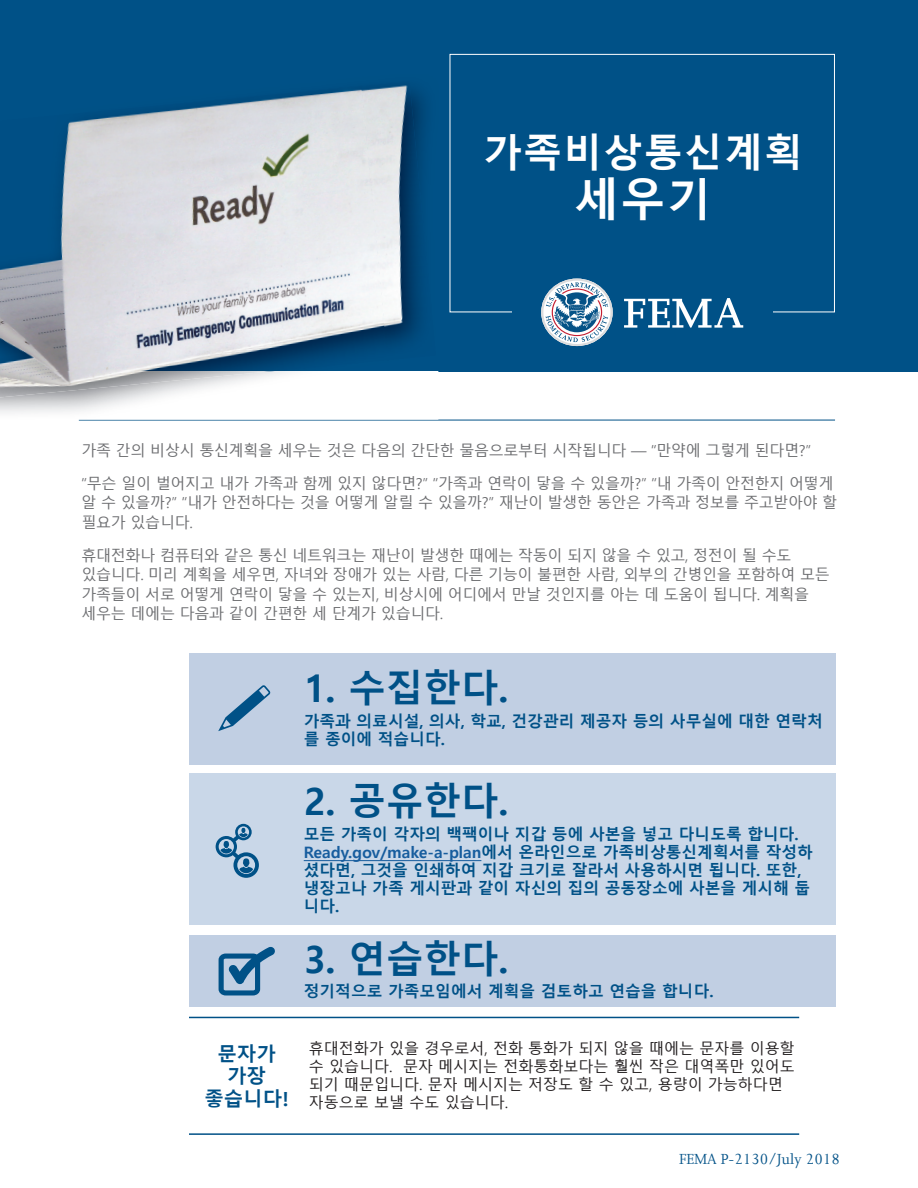
<style>
.page{position:relative;width:918px;height:1188px;background:#fff}
.page>*{position:absolute;margin:0;border:0;box-sizing:border-box;transform-origin:0 0}
.t1{font:700 45px "Malgun Gothic";color:#fff}
.t2{font:700 39px "Malgun Gothic";letter-spacing:.03em;color:#fff}
.t3{font:700 37.5px "Malgun Gothic";color:#005187}
.text_cutouot{font:700 19.5px/22.5px "Malgun Gothic";color:#005187;text-align:center}
.text_cutouot-2{font:16.5px "Joanna";letter-spacing:-.005em;color:#005187}
.text_cutouot-3{font:700 15.75px/18px "Malgun Gothic";color:#005187}
.text_cutouot-4{font:700 15.75px "Malgun Gothic";color:#175d9e}
.text{font:15px/19.5px "Malgun Gothic";letter-spacing:-.02em;color:#6c6d70}
.text_cutouot-5{font:15px/18px "Malgun Gothic";color:#231f20;text-align:right}
.s1{color:#005187}
</style>
<div class="page">
<div style="left:0;top:0;width:918px;height:371px;background:#005187"></div>
<hr style="left:79px;top:420px;width:756px;height:1px;background:#005187">
<div style="left:450px;top:54px;width:385px;height:258px;border:1px solid #fff"></div>
<img style="left:0;top:371px;width:275px;height:26px">
<img style="left:0;top:86px;width:364px;height:285px">
<img style="left:361px;top:81px;width:71px;height:279px">
<div style="left:512px;top:288px;width:261px;height:48px;background:#005187"></div>
<svg style="left:624px;top:298px;width:119px;height:30px"></svg>
<svg style="left:541px;top:279px;width:72px;height:67px"></svg>
<hr style="left:189px;top:1017px;width:610px;height:1px;background:#005187">
<hr style="left:189px;top:1133px;width:610px;height:2px;background:#005187">
<div style="left:189px;top:935px;width:647px;height:72px;background:#c1cfe3"></div>
<div style="left:189px;top:773px;width:647px;height:151px;background:#c9d7e8"></div>
<hr style="left:304px;top:860px;width:177px;height:1px;background:#175d9e">
<div style="left:189px;top:653px;width:647px;height:112px;background:#c1cfe3"></div>
<svg style="left:218px;top:685px;width:53px;height:46px"></svg>
<svg style="left:216px;top:824px;width:43px;height:54px"></svg>
<svg style="left:219px;top:946px;width:56px;height:49px"></svg>
<h1 class="t2" style="left:483px;top:129px;width:322px">가족비상통신계획</h1>
<h1 class="t1" style="left:574px;top:173px;width:139px">세우기</h1>
<p class="text" style="left:82px;top:441px;width:731px">가족 간의 비상시 통신계획을 세우는 것은 다음의 간단한 물음으로부터 시작됩니다 — “만약에 그렇게 된다면 “?</p>
<p class="text" style="left:82px;top:474px;width:758px">“무슨 일이 벌어지고 내가 가족과 함께 있지 않다면?” “가족과 연락이 닿을 수 있을까?” “내 가족이 안전한지 어떻게 알 수 있을까?” “내가 안전하다는 것을 어떻게 알릴 수 있을까?” 재난이 발생한 동안은 가족과 정보를 주고받아야 할 필요가 있습니다.</p>
<p class="text" style="left:82px;top:546px;width:750px">휴대전화나 컴퓨터와 같은 통신 네트워크는 재난이 발생한 때에는 작동이 되지 않을 수 있고, 정전이 될 수도 있습니다. 미리 계획을 세우면, 자녀와 장애가 있는 사람, 다른 기능이 불편한 사람, 외부의 간병인을 포함하여 모든 가족들이 서로 어떻게 연락이 닿을 수 있는지, 비상시에 어디에서 만날 것인지를 아는 데 도움이 됩니다. 계획을 세우는 데에는 다음과 같이 간편한 세 단계가 있습니다.</p>
<h2 class="t3" style="left:304px;top:666px;width:206px">1. 수집한다.</h2>
<p class="text_cutouot-3" style="left:304px;top:712px;width:521px">가족과 의료시설, 의사, 학교, 건강관리 제공자 등의 사무실에 대한 연락처 를 종이에 적습니다.</p>
<h2 class="t3" style="left:304px;top:779px;width:206px">2. 공유한다.</h2>
<p class="text_cutouot-3" style="left:304px;top:825px;width:497px">모든 가족이 각자의 백팩이나 지갑 등에 사본을 넣고 다니도록 합니다.</p>
<p class="text_cutouot-4" style="left:304px;top:842px;width:511px">Ready.gov/make -a- plan<span class="s1">에서 온라인으로 가족비상통신계획서를 작성하</span></p>
<p class="text_cutouot-3" style="left:304px;top:861px;width:499px">셨다면, 그것을 인쇄하여 지갑 크기로 잘라서 사용하시면 됩니다. 또한,</p>
<p class="text_cutouot-3" style="left:304px;top:879px;width:508px">냉장고나 가족 게시판과 같이 자신의 집의 공동장소에 사본을 게시해 둡</p>
<p class="text_cutouot-3" style="left:304px;top:897px;width:37px">니다.</p>
<h2 class="t3" style="left:304px;top:937px;width:206px">3. 연습한다.</h2>
<p class="text_cutouot-3" style="left:304px;top:983px;width:411px">정기적으로 가족모임에서 계획을 검토하고 연습을 합니다.</p>
<p class="text_cutouot" style="left:204px;top:1043px;width:86px">문자가 가장 좋습니다!</p>
<p class="text_cutouot-5" style="left:309px;top:1040px;width:487px">휴대전화가 있을 경우로서, 전화 통화가 되지 않을 때에는 문자를 이용할 문자 메시지는 전화통화보다는 훨씬 작은 대역폭만 있어도</p>
<p class="text_cutouot-5" style="left:309px;top:1058px;width:476px;text-align:left">수 있습니다.<br>되기 때문입니다. 문자 메시지는 저장도 할 수 있고, 용량이 가능하다면 자동으로 보낼 수도 있습니다.</p>
<p class="text_cutouot-2" style="left:679px;top:1149px;width:162px">FEMA P-2130/July 2018</p>
</div>
